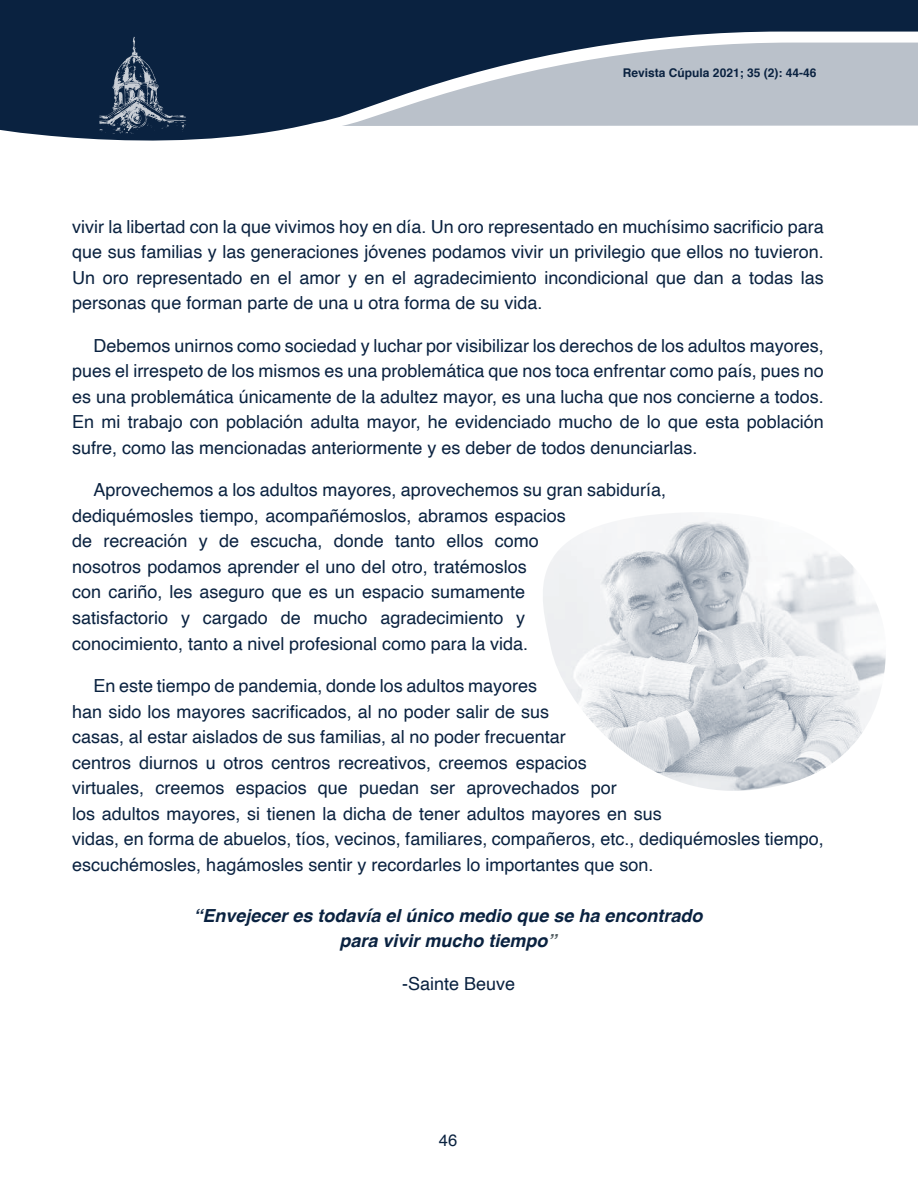
<style>
.page{position:relative;width:918px;height:1188px;background:#fff}
.page>*{position:absolute;margin:0;border:0;box-sizing:border-box;transform-origin:0 0}
.t1{font:18px/25.5px "Helvetica";color:#0a2240;text-align:justify}
.t2{font:italic 700 18px/25.5px "Helvetica";color:#0a2240;text-align:center}
.t3{font:16.5px "Helvetica";color:#0a2240}
.t4{font:700 12px "Helvetica";color:#0a2240}
.s1{color:#515c60}
</style>
<div class="page">
<svg style="left:0;top:0;width:918px;height:141px;background:#607083"></svg>
<svg style="left:100px;top:37px;width:87px;height:97px;background:#2c415a"></svg>
<img style="left:543px;top:513px;width:343px;height:278px">
<p class="t4" style="left:623px;top:63px;width:195px">Revista Cúpula 2021; 35 (2): 44-46</p>
<p class="t1" style="left:72px;top:214px;width:753px">vivir la libertad con la que vivimos hoy en día. Un oro representado en muchísimo sacrificio para que sus familias y las generaciones jóvenes podamos vivir un privilegio que ellos no tuvieron.<br>Un oro representado en el amor y en el agradecimiento incondicional que dan a todas las personas que forman parte de una u otra forma de su vida.</p>
<p class="t1" style="left:72px;top:333px;width:753px;text-indent:21px">Debemos unirnos como sociedad y luchar por visibilizar los derechos de los adultos mayores, pues el irrespeto de los mismos es una problemática que nos toca enfrentar como país, pues no es una problemática únicamente de la adultez mayor, es una lucha que nos concierne a todos.<br>En mi trabajo con población adulta mayor, he evidenciado mucho de lo que esta población sufre, como las mencionadas anteriormente y es deber de todos denunciarlas.</p>
<p class="t1" style="left:72px;top:478px;width:595px;text-align:left;text-indent:21px">Aprovechemos a los adultos mayores, aprovechemos su gran sabiduría, dediquémosles tiempo, acompañémoslos, abramos espacios<br>de recreación y de escucha, donde tanto ellos como<br>nosotros podamos aprender el uno del otro, tratémoslos<br>con cariño, les aseguro que es un espacio sumamente<br>satisfactorio y cargado de mucho agradecimiento y<br>conocimiento, tanto a nivel profesional como para la vida.</p>
<p class="t1" style="left:72px;top:674px;width:753px;text-align:left;text-indent:21px">En este tiempo de pandemia, donde los adultos mayores<br>han sido los mayores sacrificados, al no poder salir de sus<br>casas, al estar aislados de sus familias, al no poder frecuentar<br>centros diurnos u otros centros recreativos, creemos espacios<br>virtuales, creemos espacios que puedan ser aprovechados por<br>los adultos mayores, si tienen la dicha de tener adultos mayores en sus<br>vidas, en forma de abuelos, tíos, vecinos, familiares, compañeros, etc., dediquémosles tiempo, escuchémosles, hagámosles sentir y recordarles lo importantes que son.</p>
<p class="t2" style="left:193px;top:903px;width:511px">“Envejecer es todavía el único medio que se ha encontrado para vivir mucho tiempo<span class="s1">”</span></p>
<p class="t1" style="left:402px;top:971px;width:115px">-Sainte Beuve</p>
<p class="t3" style="left:439px;top:1128px;width:20px">46</p>
</div>
